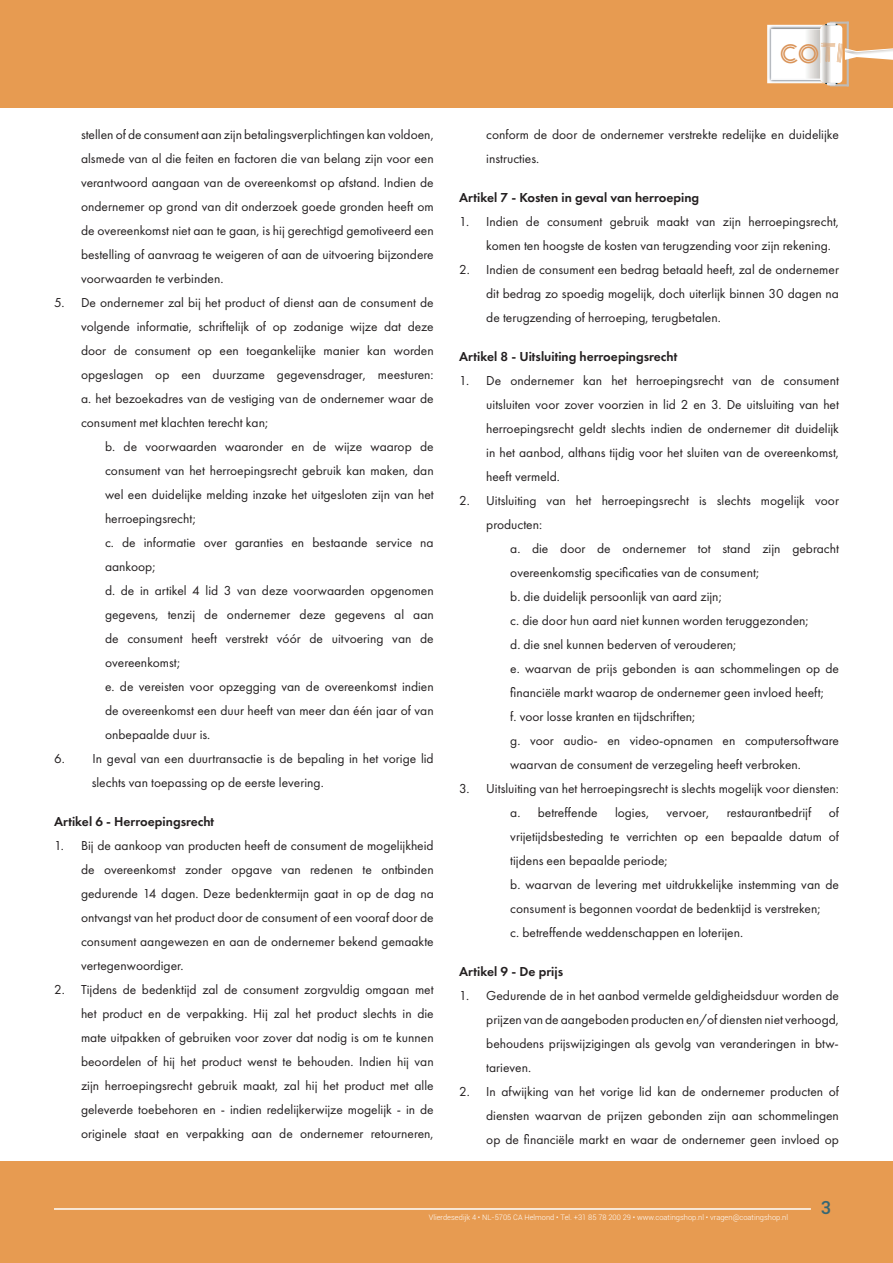
<style>
.page{position:relative;width:893px;height:1263px;background:#fff}
.page>*{position:absolute;margin:0;border:0;box-sizing:border-box;transform-origin:0 0}
.t1{font:26.25px "Arya Double";color:#d99358}
.t2{font:500 18px "Roboto";color:#366774}
.t3{font:13.5px/24px "Futura PT";color:#231f20;text-align:justify}
.t4{font:600 13.5px "Futura PT";color:#231f20}
.t5{font:300 7.5px "Roboto";color:#fff}
</style>
<div class="page">
<div style="left:0;top:1161px;width:893px;height:102px;background:#e79b51"></div>
<hr style="left:54px;top:1208px;width:757px;height:2px;background:#fff">
<div style="left:0;top:0;width:893px;height:107px;background:#e79b51"></div>
<img style="left:767px;top:25px;width:4px;height:58px">
<svg style="left:771px;top:22px;width:122px;height:64px"></svg>
<h1 class="t1" style="left:780px;top:38px;width:58px">Coa</h1>
<p class="t3" style="left:81px;top:122px;width:354px">stellen of de consument aan zijn betalingsverplichtingen kan voldoen, alsmede van al die feiten en factoren die van belang zijn voor een verantwoord aangaan van de overeenkomst op afstand. Indien de ondernemer op grond van dit onderzoek goede gronden heeft om de overeenkomst niet aan te gaan, is hij gerechtigd gemotiveerd een bestelling of aanvraag te weigeren of aan de uitvoering bijzondere voorwaarden te verbinden.</p>
<p class="t3" style="left:81px;top:290px;width:354px;text-indent:-27px">5. De ondernemer zal bij het product of dienst aan de consument de volgende informatie, schriftelijk of op zodanige wijze dat deze door de consument op een toegankelijke manier kan worden opgeslagen op een duurzame gegevensdrager, meesturen: a. het bezoekadres van de vestiging van de ondernemer waar de consument met klachten terecht kan;</p>
<p class="t3" style="left:105px;top:434px;width:330px;text-align:left">b. de voorwaarden waaronder en de wijze waarop de consument van het herroepingsrecht gebruik kan maken, dan wel een duidelijke melding inzake het uitgesloten zijn van het herroepingsrecht;<br>c. de informatie over garanties en bestaande service na aankoop;<br>d. de in artikel 4 lid 3 van deze voorwaarden opgenomen gegevens, tenzij de ondernemer deze gegevens al aan de consument heeft verstrekt vóór de uitvoering van de overeenkomst;<br>e. de vereisten voor opzegging van de overeenkomst indien de overeenkomst een duur heeft van meer dan één jaar of van onbepaalde duur is.</p>
<p class="t3" style="left:92px;top:746px;width:343px;text-indent:-38px">6. In geval van een duurtransactie is de bepaling in het vorige lid slechts van toepassing op de eerste levering.</p>
<p class="t4" style="left:54px;top:813px;width:162px">Artikel 6 - Herroepingsrecht</p>
<p class="t3" style="left:81px;top:833px;width:354px;text-indent:-27px">1. Bij de aankoop van producten heeft de consument de mogelijkheid de overeenkomst zonder opgave van redenen te ontbinden gedurende 14 dagen. Deze bedenktermijn gaat in op de dag na ontvangst van het product door de consument of een vooraf door de consument aangewezen en aan de ondernemer bekend gemaakte vertegenwoordiger.</p>
<p class="t3" style="left:81px;top:977px;width:354px;text-indent:-27px">2. Tijdens de bedenktijd zal de consument zorgvuldig omgaan met het product en de verpakking. Hij zal het product slechts in die mate uitpakken of gebruiken voor zover dat nodig is om te kunnen beoordelen of hij het product wenst te behouden. Indien hij van zijn herroepingsrecht gebruik maakt, zal hij het product met alle geleverde toebehoren en - indien redelijkerwijze mogelijk - in de originele staat en verpakking aan de ondernemer retourneren,</p>
<p class="t3" style="left:486px;top:122px;width:354px">conform de door de ondernemer verstrekte redelijke en duidelijke instructies.</p>
<p class="t4" style="left:459px;top:189px;width:242px">Artikel 7 - Kosten in geval van herroeping</p>
<p class="t3" style="left:486px;top:209px;width:354px;text-indent:-27px">1. Indien de consument gebruik maakt van zijn herroepingsrecht, komen ten hoogste de kosten van terugzending voor zijn rekening.</p>
<p class="t3" style="left:486px;top:257px;width:354px;text-indent:-27px">2. Indien de consument een bedrag betaald heeft, zal de ondernemer dit bedrag zo spoedig mogelijk, doch uiterlijk binnen 30 dagen na de terugzending of herroeping, terugbetalen.</p>
<p class="t4" style="left:459px;top:348px;width:220px">Artikel 8 - Uitsluiting herroepingsrecht</p>
<p class="t3" style="left:486px;top:368px;width:354px;text-indent:-27px">1. De ondernemer kan het herroepingsrecht van de consument uitsluiten voor zover voorzien in lid 2 en 3. De uitsluiting van het herroepingsrecht geldt slechts indien de ondernemer dit duidelijk in het aanbod, althans tijdig voor het sluiten van de overeenkomst, heeft vermeld.</p>
<p class="t3" style="left:486px;top:488px;width:354px;text-indent:-27px">2. Uitsluiting van het herroepingsrecht is slechts mogelijk voor producten:</p>
<p class="t3" style="left:510px;top:536px;width:330px;text-align:left">a. die door de ondernemer tot stand zijn gebracht overeenkomstig specificaties van de consument;<br>b. die duidelijk persoonlijk van aard zijn;<br>c. die door hun aard niet kunnen worden teruggezonden;<br>d. die snel kunnen bederven of verouderen;<br>e. waarvan de prijs gebonden is aan schommelingen op de financiële markt waarop de ondernemer geen invloed heeft;<br>f. voor losse kranten en tijdschriften;<br>g. voor audio- en video-opnamen en computersoftware waarvan de consument de verzegeling heeft verbroken.</p>
<p class="t3" style="left:510px;top:776px;width:330px;text-indent:-51px">3. Uitsluiting van het herroepingsrecht is slechts mogelijk voor diensten: a. betreffende</p>
<p class="t3" style="left:510px;top:800px;width:330px;text-align:left;text-indent:318px">of vrijetijdsbesteding te verrichten op een bepaalde datum of tijdens een bepaalde periode;<br>b. waarvan de levering met uitdrukkelijke instemming van de consument is begonnen voordat de bedenktijd is verstreken;<br>c. betreffende weddenschappen en loterijen.</p>
<p class="t4" style="left:459px;top:963px;width:105px">Artikel 9 - De prijs</p>
<p class="t3" style="left:486px;top:983px;width:354px;text-indent:-27px">1. Gedurende de in het aanbod vermelde geldigheidsduur worden de prijzen van de aangeboden producten en/of diensten niet verhoogd, behoudens prijswijzigingen als gevolg van veranderingen in btw&shy;tarieven.</p>
<p class="t3" style="left:486px;top:1079px;width:354px;text-indent:-27px">2. In afwijking van het vorige lid kan de ondernemer producten of diensten waarvan de prijzen gebonden zijn aan schommelingen op de financiële markt en waar de ondernemer geen invloed op</p>
<p class="t3" style="left:615px;top:800px;width:36px">logies,</p>
<p class="t3" style="left:666px;top:800px;width:44px">vervoer,</p>
<p class="t3" style="left:727px;top:800px;width:86px">restaurantbedrijf</p>
<p class="t5" style="left:429px;top:1212px;width:361px">Vlierdesedijk 4 • NL-5705 CA Helmond • Tel. +31 85 78 200 29 • www.coatingshop.nl • vragen@coatingshop.nl</p>
<h2 class="t2" style="left:821px;top:1194px;width:12px">3</h2>
</div>
